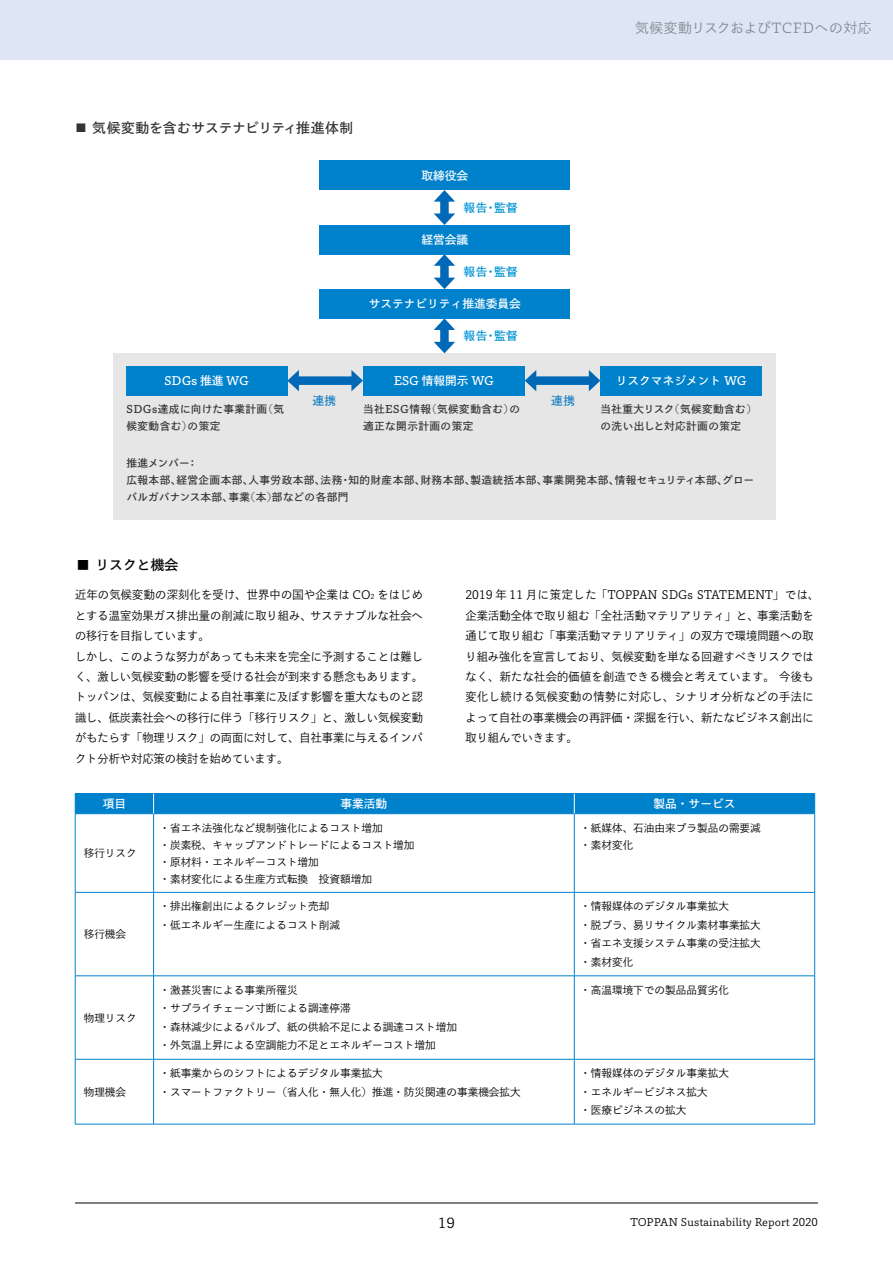
<style>
.page{position:relative;width:893px;height:1263px;background:#fff}
.page>*{position:absolute;margin:0;border:0;box-sizing:border-box;transform-origin:0 0}
.t1{font:13.8px "Toppan Bunkyu Gothic Pr 6 N DB";letter-spacing:-.005em;color:#333}
.t2{font:13.8px "Toppan Bunkyu Gothic Pr 6 N";letter-spacing:.04em;color:#999}
.t3{font:13.8px "Toppan Bunkyu Gothic Pr 6 N DB";color:#000}
.t4{font:13.8px "Toppan Bunkyu Gothic Pr 6 N";color:#000}
.t5{font:11.7px/20.4px "Toppan Bunkyu Gothic Pr 6 N";color:#000;scale:.96 1}
.t6{font:11.7px "Toppan Bunkyu Gothic Pr 6 N DB";color:#fff}
.t7{font:11.7px "Toppan Bunkyu Gothic Pr 6 N DB";letter-spacing:.04em;color:#0094d5}
.t8{font:11.7px "Toppan Bunkyu Gothic Pr 6 N DB";color:#187fc4}
.t9{font:10.65px/18.6px "Toppan Bunkyu Gothic Pr 6 N";color:#000}
.t10{font:10.65px/17px "Toppan Bunkyu Gothic Pr 6 N DB";letter-spacing:.04em;color:#333}
.s1{font-size:15.9px}
.s2{font-size:6.75px}
</style>
<div class="page">
<div style="left:0;top:0;width:893px;height:60px;background:#dee6f5"></div>
<div style="left:75px;top:793px;width:740px;height:21px;background:#0081cc"></div>
<hr style="left:75px;top:814px;width:1px;height:78px;background:#0081cc">
<hr style="left:153px;top:814px;width:1px;height:78px;background:#0081cc">
<hr style="left:574px;top:814px;width:1px;height:78px;background:#0081cc">
<hr style="left:814px;top:814px;width:1px;height:78px;background:#0081cc">
<hr style="left:75px;top:892px;width:79px;height:1px;background:#0081cc">
<hr style="left:75px;top:892px;width:1px;height:83px;background:#0081cc">
<hr style="left:154px;top:892px;width:420px;height:1px;background:#0081cc">
<hr style="left:153px;top:892px;width:1px;height:83px;background:#0081cc">
<hr style="left:574px;top:892px;width:241px;height:1px;background:#0081cc">
<hr style="left:574px;top:892px;width:1px;height:83px;background:#0081cc">
<hr style="left:814px;top:892px;width:1px;height:83px;background:#0081cc">
<hr style="left:75px;top:975px;width:79px;height:1px;background:#0081cc">
<hr style="left:75px;top:976px;width:1px;height:83px;background:#0081cc">
<hr style="left:154px;top:975px;width:420px;height:1px;background:#0081cc">
<hr style="left:153px;top:976px;width:1px;height:83px;background:#0081cc">
<hr style="left:574px;top:975px;width:241px;height:1px;background:#0081cc">
<hr style="left:574px;top:976px;width:1px;height:83px;background:#0081cc">
<hr style="left:814px;top:976px;width:1px;height:83px;background:#0081cc">
<hr style="left:75px;top:1059px;width:79px;height:1px;background:#0081cc">
<hr style="left:75px;top:1059px;width:1px;height:65px;background:#0081cc">
<hr style="left:154px;top:1059px;width:420px;height:1px;background:#0081cc">
<hr style="left:153px;top:1059px;width:1px;height:65px;background:#0081cc">
<hr style="left:574px;top:1059px;width:241px;height:1px;background:#0081cc">
<hr style="left:574px;top:1059px;width:1px;height:65px;background:#0081cc">
<hr style="left:814px;top:1059px;width:1px;height:65px;background:#0081cc">
<hr style="left:75px;top:1124px;width:79px;height:1px;background:#0081cc">
<hr style="left:154px;top:1124px;width:420px;height:1px;background:#0081cc">
<hr style="left:574px;top:1124px;width:241px;height:1px;background:#0081cc">
<div style="left:320px;top:161px;width:250px;height:29px;background:#0081cc"></div>
<div style="left:320px;top:289px;width:250px;height:29px;background:#0081cc"></div>
<div style="left:320px;top:225px;width:250px;height:29px;background:#0081cc"></div>
<div style="left:114px;top:353px;width:662px;height:167px;background:#e6e6e6"></div>
<div style="left:126px;top:366px;width:161px;height:30px;background:#0081cc"></div>
<div style="left:363px;top:366px;width:162px;height:30px;background:#0081cc"></div>
<div style="left:600px;top:366px;width:162px;height:30px;background:#0081cc"></div>
<div style="left:295px;top:376px;width:60px;height:9px;background:#0068b7"></div>
<svg style="left:287px;top:370px;width:12px;height:21px"></svg>
<svg style="left:351px;top:370px;width:12px;height:21px"></svg>
<div style="left:532px;top:376px;width:61px;height:9px;background:#0068b7"></div>
<svg style="left:525px;top:370px;width:11px;height:21px"></svg>
<svg style="left:589px;top:370px;width:11px;height:21px"></svg>
<div style="left:440px;top:326px;width:9px;height:20px;background:#0068b7"></div>
<svg style="left:434px;top:318px;width:21px;height:12px"></svg>
<svg style="left:434px;top:342px;width:21px;height:11px"></svg>
<div style="left:440px;top:262px;width:9px;height:20px;background:#0068b7"></div>
<svg style="left:434px;top:254px;width:21px;height:12px"></svg>
<svg style="left:434px;top:278px;width:21px;height:11px"></svg>
<div style="left:440px;top:198px;width:9px;height:19px;background:#0068b7"></div>
<svg style="left:434px;top:190px;width:21px;height:12px"></svg>
<svg style="left:434px;top:213px;width:21px;height:12px"></svg>
<hr style="left:75px;top:1203px;width:743px;height:1px;background:#000">
<p class="t2" style="left:635px;top:21px;width:238px">気候変動リスクおよびTCFDへの対応</p>
<p class="t1" style="left:74px;top:120px;width:280px">■ 気候変動を含むサステナビリティ推進体制</p>
<p class="t6" style="left:165px;top:374px;width:86px">SDGs 推進 WG</p>
<p class="t6" style="left:421px;top:169px;width:48px">取締役会</p>
<p class="t7" style="left:463px;top:201px;width:56px">報告・監督</p>
<p class="t6" style="left:421px;top:233px;width:48px">経営会議</p>
<p class="t7" style="left:463px;top:265px;width:56px">報告・監督</p>
<p class="t6" style="left:369px;top:297px;width:154px">サステナビリティ推進委員会</p>
<p class="t7" style="left:463px;top:329px;width:56px">報告・監督</p>
<p class="t6" style="left:394px;top:374px;width:102px">ESG 情報開示 WG</p>
<p class="t10" style="left:126px;top:401px;width:159px">SDGs達成に向けた事業計画（気候変動含む）の策定</p>
<p class="t8" style="left:312px;top:394px;width:25px">連携</p>
<p class="t8" style="left:551px;top:394px;width:25px">連携</p>
<p class="t10" style="left:363px;top:401px;width:158px">当社ESG情報（気候変動含む）の適正な開示計画の策定</p>
<p class="t6" style="left:616px;top:374px;width:132px">リスクマネジメント WG</p>
<p class="t10" style="left:600px;top:401px;width:158px">当社重大リスク（気候変動含む）の洗い出しと対応計画の策定</p>
<p class="t10" style="left:126px;top:454px;width:629px">推進メンバー：<br>広報本部、経営企画本部、人事労政本部、法務・知的財産本部、財務本部、製造統括本部、事業開発本部、情報セキュリティ本部、グローバルガバナンス本部、事業(本)部などの各部門</p>
<p class="t3" style="left:75px;top:557px;width:105px"><span class="s1">■</span> リスクと機会</p>
<p class="t5" style="left:75px;top:585px;width:364px">近年の気候変動の深刻化を受け、世界中の国や企業は CO<span class="s2">2</span> をはじめとする温室効果ガス排出量の削減に取り組み、サステナブルな社会への移行を目指しています。<br>しかし、このような努力があっても未来を完全に予測することは難しく、激しい気候変動の影響を受ける社会が到来する懸念もあります。トッパンは、気候変動による自社事業に及ぼす影響を重大なものと認識し、低炭素社会への移行に伴う「移行リスク」と、激しい気候変動がもたらす「物理リスク」の両面に対して、自社事業に与えるインパクト分析や対応策の検討を始めています。</p>
<p class="t5" style="left:466px;top:585px;width:370px">2019 年 11 月に策定した「TOPPAN SDGs STATEMENT」では、企業活動全体で取り組む「全社活動マテリアリティ」と、事業活動を通じて取り組む「事業活動マテリアリティ」の双方で環境問題への取り組み強化を宣言しており、気候変動を単なる回避すべきリスクではなく、新たな社会的価値を創造できる機会と考えています。 今後も変化し続ける気候変動の情勢に対応し、シナリオ分析などの手法によって自社の事業機会の再評価・深掘を行い、新たなビジネス創出に取り組んでいきます。</p>
<p class="t6" style="left:103px;top:797px;width:25px">項目</p>
<p class="t6" style="left:341px;top:797px;width:48px">事業活動</p>
<p class="t6" style="left:654px;top:797px;width:83px">製品・サービス</p>
<p class="t9" style="left:84px;top:844px;width:55px">移行リスク</p>
<p class="t9" style="left:159px;top:819px;width:257px;line-height:17px">・省エネ法強化など規制強化によるコスト増加<br>・炭素税、キャップアンドトレードによるコスト増加・原材料・エネルギーコスト増加<br>・素材変化による生産方式転換　投資額増加</p>
<p class="t9" style="left:580px;top:819px;width:182px;line-height:17px">・紙媒体、石油由来プラ製品の需要減・素材変化</p>
<p class="t9" style="left:84px;top:925px;width:44px">移行機会</p>
<p class="t9" style="left:84px;top:1008px;width:55px">物理リスク</p>
<p class="t9" style="left:84px;top:1083px;width:44px">物理機会</p>
<p class="t9" style="left:159px;top:897px;width:182px">・排出権創出によるクレジット売却・低エネルギー生産によるコスト削減</p>
<p class="t9" style="left:580px;top:897px;width:182px">・情報媒体のデジタル事業拡大<br>・脱プラ、易リサイクル素材事業拡大・省エネ支援システム事業の受注拡大・素材変化</p>
<p class="t9" style="left:159px;top:981px;width:299px">・激甚災害による事業所罹災<br>・サプライチェーン寸断による調達停滞<br>・森林減少によるパルプ、紙の供給不足による調達コスト増加・外気温上昇による空調能力不足とエネルギーコスト増加</p>
<p class="t9" style="left:580px;top:981px;width:150px">・高温環境下での製品品質劣化</p>
<p class="t9" style="left:159px;top:1064px;width:363px">・紙事業からのシフトによるデジタル事業拡大<br>・スマートファクトリー（省人化・無人化）推進・防災関連の事業機会拡大</p>
<p class="t9" style="left:580px;top:1064px;width:150px">・情報媒体のデジタル事業拡大・エネルギービジネス拡大<br>・医療ビジネスの拡大</p>
<p class="t4" style="left:438px;top:1215px;width:18px">19</p>
<p class="t9" style="left:631px;top:1213px;width:189px">TOPPAN Sustainability Report 2020</p>
</div>
